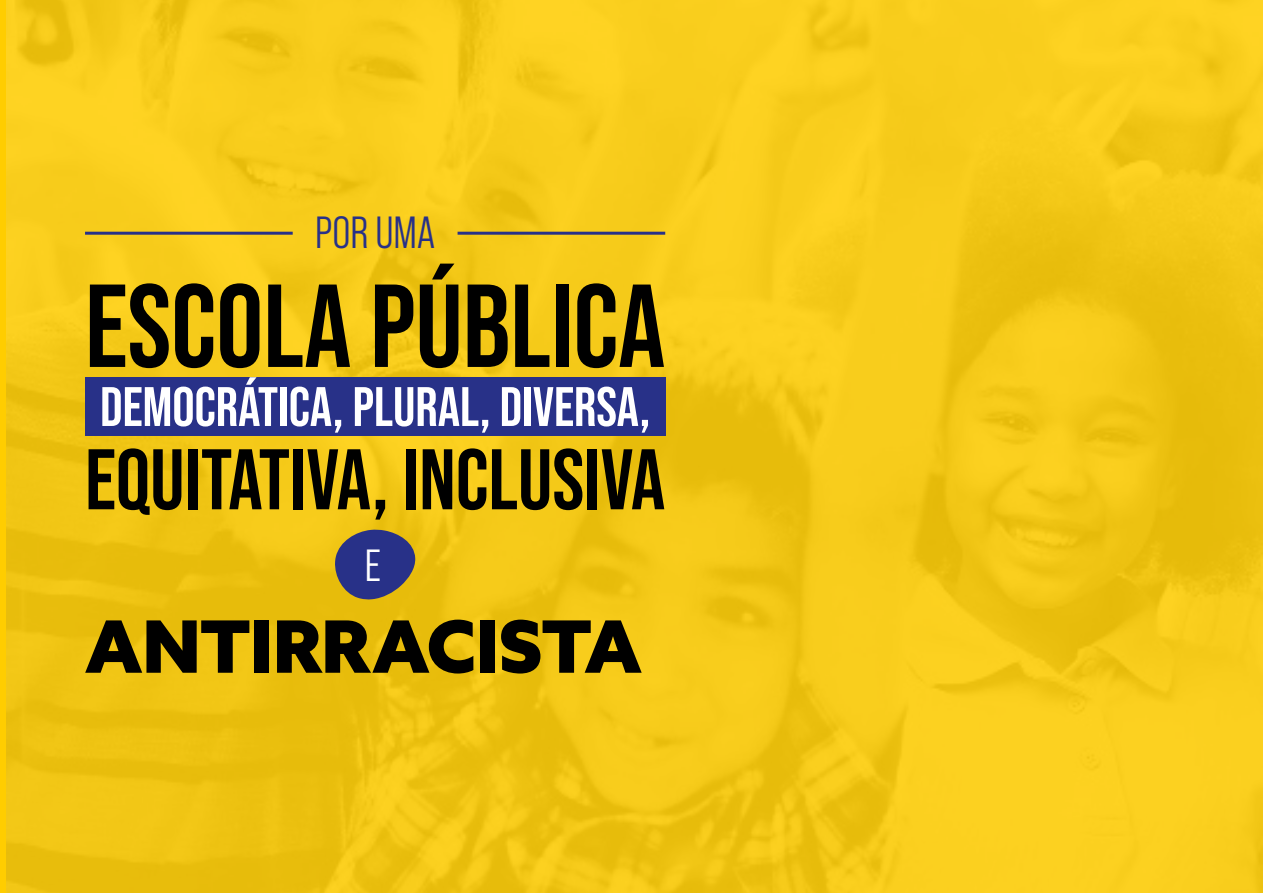
<style>
.page{position:relative;width:1263px;height:893px;background:#fff}
.page>*{position:absolute;margin:0;border:0;box-sizing:border-box;transform-origin:0 0}
.t1{font:700 117.75px "Bebas Neue Pro";color:#000}
.t2{font:700 85.8px "Bebas Neue Pro";color:#000}
.t3{font:900 72.3px "Azo Sans";color:#000}
.t4{font:700 55.5px "Bebas Neue Pro";color:#fff}
.t5{font:45px "Bebas Neue Pro Middle";color:#283188}
.t6{font:45px "Bebas Neue Pro Middle";color:#fff}
</style>
<div class="page">
<img style="left:6px;top:0;width:1257px;height:893px">
<div style="left:85px;top:377px;width:580px;height:58px;background:#283188"></div>
<hr style="left:458px;top:232px;width:207px;height:3px;background:#283188">
<hr style="left:85px;top:232px;width:208px;height:3px;background:#283188">
<svg style="left:334px;top:529px;width:82px;height:71px;background:#5a5568"></svg>
<p class="t5" style="left:315px;top:207px;width:121px">POR UMA</p>
<h1 class="t1" style="left:85px;top:259px;width:582px">ESCOLA PÚBLICA</h1>
<p class="t4" style="left:100px;top:375px;width:552px">DEMOCRÁTICA, PLURAL, DIVERSA,</p>
<h2 class="t2" style="left:85px;top:430px;width:582px">EQUITATIVA, INCLUSIVA</h2>
<p class="t6" style="left:365px;top:540px;width:17px">E</p>
<h3 class="t3" style="left:85px;top:599px;width:558px">ANTIRRACISTA</h3>
</div>
